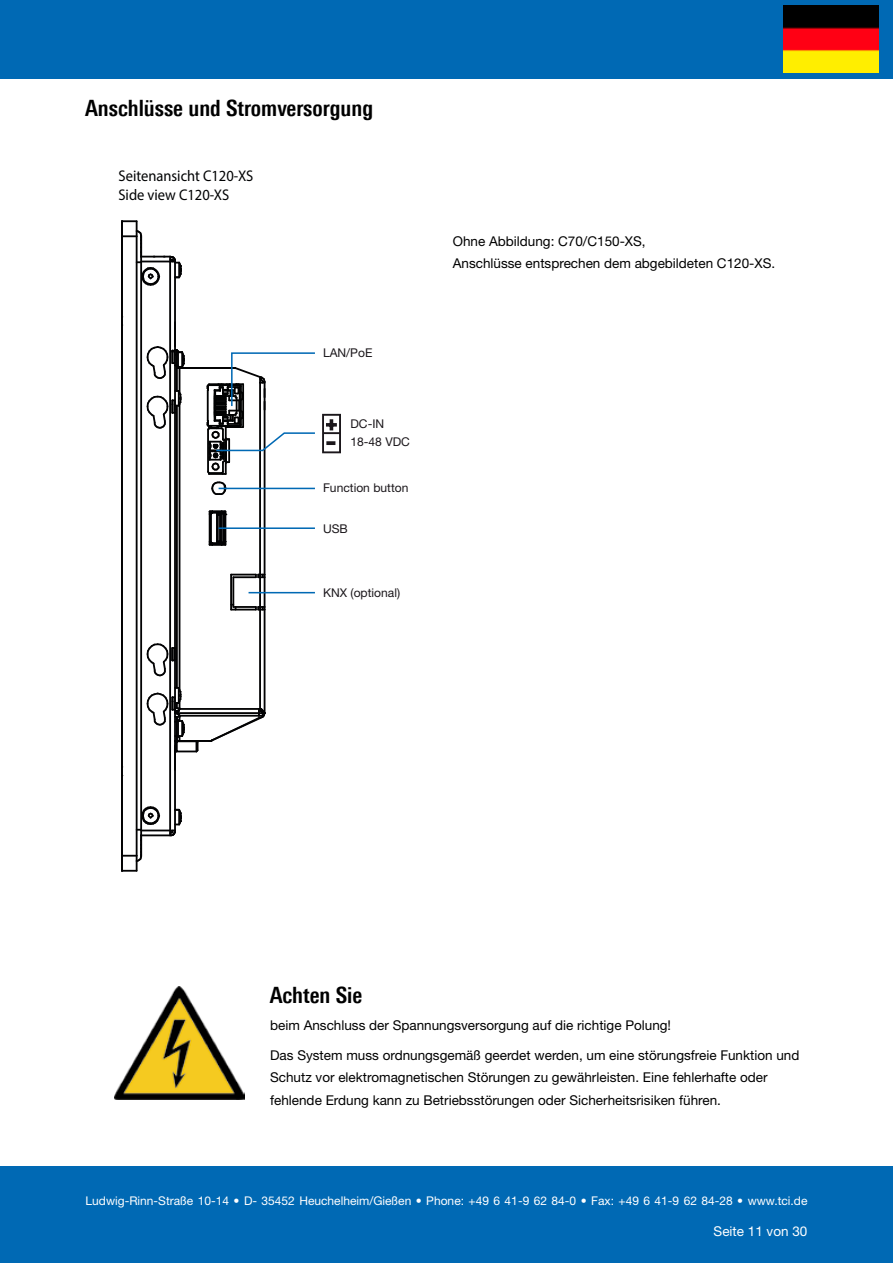
<style>
.page{position:relative;width:893px;height:1263px;background:#fff}
.page>*{position:absolute;margin:0;border:0;box-sizing:border-box;transform-origin:0 0}
.tci_Fließtext_Helvetica_9_15{font:700 condensed 22.5px "Univers Next Pro";color:#000}
.t1{font:15.45px/18.6px "Helvetica Neue";color:#010203;scale:.94 1}
.Sicherheitshinweise{font:13.5px/22.5px "Helvetica Neue LT Std";color:#000}
.tci_Fließtext_Helvetica_9_15-2{font:13.5px/22.5px "Helvetica Neue LT Std";color:#000}
.t2{font:13.5px "Helvetica Neue LT Std";color:#fff}
.t3{font:12px "Helvetica Neue LT Std";color:#fff}
.t4{font:12px/17.4px "Helvetica Neue LT Std";color:#1b171b}
</style>
<div class="page">
<div style="left:0;top:1167px;width:893px;height:96px;background:#0069b4"></div>
<div style="left:0;top:0;width:893px;height:79px;background:#0069b4"></div>
<img style="left:783px;top:5px;width:95px;height:67px">
<hr style="left:136px;top:236px;width:2px;height:620px;background:#020203">
<hr style="left:121px;top:325px;width:2px;height:442px;background:#020203">
<hr style="left:121px;top:775px;width:2px;height:96px;background:#020203">
<hr style="left:121px;top:221px;width:2px;height:96px;background:#020203">
<svg style="left:121px;top:767px;width:2px;height:8px"></svg>
<svg style="left:121px;top:317px;width:2px;height:8px"></svg>
<hr style="left:140px;top:262px;width:2px;height:568px;background:#020203">
<hr style="left:141px;top:829px;width:29px;height:2px;background:#020203">
<hr style="left:169px;top:261px;width:2px;height:569px;background:#020203">
<hr style="left:141px;top:834px;width:29px;height:2px;background:#020203">
<hr style="left:174px;top:261px;width:2px;height:569px;background:#020203">
<svg style="left:121px;top:805px;width:41px;height:67px"></svg>
<svg style="left:121px;top:220px;width:61px;height:67px"></svg>
<svg style="left:168px;top:807px;width:14px;height:30px"></svg>
<svg style="left:146px;top:642px;width:30px;height:35px"></svg>
<hr style="left:259px;top:610px;width:2px;height:99px;background:#020203">
<hr style="left:264px;top:610px;width:1px;height:103px;background:#020203">
<hr style="left:264px;top:577px;width:1px;height:30px;background:#020203">
<hr style="left:259px;top:577px;width:2px;height:30px;background:#020203">
<hr style="left:264px;top:383px;width:1px;height:192px;background:#020203">
<hr style="left:259px;top:383px;width:2px;height:192px;background:#020203">
<hr style="left:179px;top:404px;width:1px;height:285px;background:#020203">
<hr style="left:176px;top:406px;width:2px;height:282px;background:#020203">
<hr style="left:180px;top:715px;width:79px;height:2px;background:#020203">
<hr style="left:180px;top:708px;width:79px;height:2px;background:#020203">
<hr style="left:177px;top:712px;width:82px;height:2px;background:#020203">
<hr style="left:230px;top:575px;width:2px;height:35px;background:#020203">
<svg style="left:208px;top:510px;width:19px;height:36px"></svg>
<hr style="left:225px;top:511px;width:1px;height:34px;background:#020203">
<hr style="left:209px;top:511px;width:2px;height:34px;background:#020203">
<hr style="left:232px;top:577px;width:2px;height:30px;background:#020203">
<hr style="left:180px;top:740px;width:29px;height:2px;background:#020203">
<hr style="left:203px;top:367px;width:32px;height:2px;background:#020203">
<hr style="left:180px;top:367px;width:23px;height:2px;background:#020203">
<svg style="left:232px;top:604px;width:33px;height:6px"></svg>
<svg style="left:231px;top:574px;width:34px;height:4px"></svg>
<svg style="left:209px;top:707px;width:57px;height:35px"></svg>
<svg style="left:146px;top:685px;width:54px;height:85px"></svg>
<svg style="left:146px;top:322px;width:39px;height:108px"></svg>
<svg style="left:206px;top:352px;width:109px;height:144px"></svg>
<hr style="left:219px;top:527px;width:96px;height:2px;background:#0069b4">
<hr style="left:219px;top:488px;width:96px;height:1px;background:#0069b4">
<hr style="left:249px;top:592px;width:66px;height:1px;background:#0069b4">
<div style="left:322px;top:414px;width:19px;height:39px;border:2px solid #1b171b"></div>
<svg style="left:324px;top:418px;width:16px;height:16px"></svg>
<svg style="left:326px;top:441px;width:9px;height:4px"></svg>
<img style="left:115px;top:986px;width:130px;height:113px">
<p class="tci_Fließtext_Helvetica_9_15" style="left:85px;top:95px;width:290px">Anschlüsse und Stromversorgung</p>
<p class="t1" style="left:118px;top:166px;width:145px">Seitenansicht C120-XS<br>Side view C120-XS</p>
<p class="t4" style="left:323px;top:344px;width:51px">LAN/PoE</p>
<p class="t4" style="left:350px;top:415px;width:61px">DC-IN<br>18-48 VDC</p>
<p class="t4" style="left:323px;top:479px;width:87px">Function button</p>
<p class="t4" style="left:323px;top:519px;width:26px">USB</p>
<p class="t4" style="left:323px;top:583px;width:79px">KNX (optional)</p>
<p class="tci_Fließtext_Helvetica_9_15-2" style="left:453px;top:229px;width:324px">Ohne Abbildung: C70/C150-XS,<br>Anschlüsse entsprechen dem abgebildeten C120-XS.</p>
<p class="tci_Fließtext_Helvetica_9_15" style="left:270px;top:982px;width:94px">Achten Sie</p>
<p class="Sicherheitshinweise" style="left:270px;top:1014px;width:402px">beim Anschluss der Spannungsversorgung auf die richtige Polung!</p>
<p class="Sicherheitshinweise" style="left:270px;top:1043px;width:531px">Das System muss ordnungsgemäß geerdet werden, um eine störungsfreie Funktion und<br>Schutz vor elektromagnetischen Störungen zu gewährleisten. Eine fehlerhafte oder fehlende Erdung kann zu Betriebsstörungen oder Sicherheitsrisiken führen.</p>
<p class="t3" style="left:86px;top:1193px;width:723px">Ludwig-Rinn-Straße 10-14 • D- 35452 Heuchelheim/Gießen • Phone: +49 6 41-9 62 84-0 • Fax: +49 6 41-9 62 84-28 • www.tci.de</p>
<p class="t2" style="left:714px;top:1223px;width:95px">Seite 11 von 30</p>
</div>
